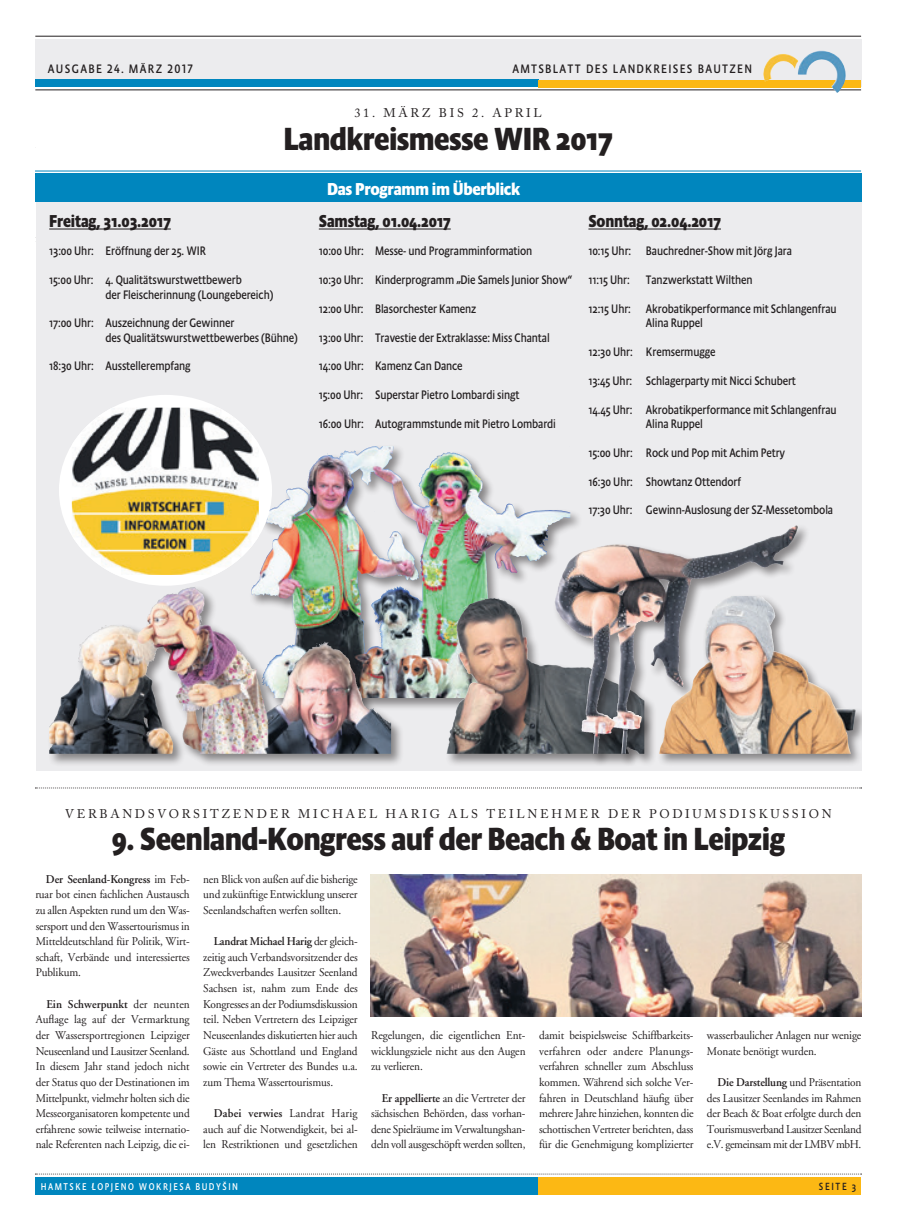
<style>
.page{position:relative;width:897px;height:1230px;background:#fff}
.page>*{position:absolute;margin:0;border:0;box-sizing:border-box;transform-origin:0 0}
.t1{font:700 32.5px "Absara Sans Head OT";letter-spacing:-.02em;color:#231f20}
.t2{font:700 17.5px "Absara Sans Head OT";letter-spacing:-.01em;color:#231f20;scale:.95 1}
.t3{font:700 17.5px "Absara Sans Head OT";letter-spacing:-.02em;color:#fff}
.t4{font:12.5px/14.4px "Absara Sans Head OT";letter-spacing:-.01em;color:#231f20;scale:.95 1}
.t5{font:12.5px "Adobe Caslon Pro";letter-spacing:.215em;color:#231f20}
.t6{font:12.5px "Absara Sans Head OT";letter-spacing:.1em;color:#231f20}
.t7{font:12.5px "Absara Sans Head OT";letter-spacing:.11em;color:#231f20}
.t8{font:11.88px/15.6px "Adobe Garamond";letter-spacing:-.01em;color:#231f20;text-align:justify;scale:.95 1}
.t9{font:10.62px "Absara Sans Head OT";letter-spacing:.16em;color:#231f20;scale:.95 1}
.t10{font:10px "Absara Sans Head OT";letter-spacing:.16em;color:#fff;scale:.95 1}
.s1{font-weight:600}
</style>
<div class="page">
<div style="left:35px;top:1177px;width:504px;height:17px;background:#0086be"></div>
<div style="left:538px;top:1177px;width:323px;height:18px;background:#fcb814"></div>
<svg style="left:35px;top:1173px;width:827px;height:1px"></svg>
<div style="left:35px;top:39px;width:826px;height:48px;background:#ececee"></div>
<div style="left:35px;top:80px;width:504px;height:7px;background:#0086be"></div>
<div style="left:538px;top:80px;width:323px;height:7px;background:#fcb814"></div>
<hr style="left:35px;top:90px;width:826px;height:1px;background:#231f20">
<hr style="left:35px;top:36px;width:826px;height:1px;background:#231f20">
<img style="left:762px;top:51px;width:85px;height:42px">
<div style="left:36px;top:201px;width:825px;height:570px;background:#ececee"></div>
<div style="left:35px;top:174px;width:826px;height:28px;background:#0086be"></div>
<hr style="left:35px;top:171px;width:826px;height:1px;background:#0086be">
<svg style="left:35px;top:787px;width:826px;height:1px"></svg>
<img style="left:371px;top:875px;width:490px;height:141px">
<hr style="left:49px;top:229px;width:122px;height:1px;background:#231f20">
<hr style="left:319px;top:229px;width:132px;height:1px;background:#231f20">
<hr style="left:588px;top:229px;width:133px;height:1px;background:#231f20">
<div style="left:249px;top:444px;width:333px;height:266px;background:#231f20;opacity:.5"></div>
<img style="left:337px;top:446px;width:233px;height:12px">
<div style="left:444px;top:595px;width:213px;height:171px;background:#231f20;opacity:.5"></div>
<img style="left:480px;top:597px;width:14px;height:3px">
<div style="left:47px;top:585px;width:357px;height:181px;background:#231f20;opacity:.5"></div>
<img style="left:79px;top:587px;width:114px;height:69px">
<div style="left:552px;top:523px;width:288px;height:243px;background:#231f20;opacity:.5"></div>
<img style="left:568px;top:525px;width:227px;height:37px">
<div style="left:59px;top:395px;width:213px;height:191px;background:#fff;border-radius:50%"></div>
<img style="left:72px;top:408px;width:187px;height:167px">
<div style="left:657px;top:593px;width:204px;height:173px;background:#231f20;opacity:.5"></div>
<img style="left:704px;top:596px;width:27px;height:48px">
<p class="t7" style="left:48px;top:61px;width:147px">AUSGABE 24. MÄRZ 2017</p>
<p class="t6" style="left:512px;top:61px;width:241px">AMTSBLATT DES LANDKREISES BAUTZEN</p>
<p class="t5" style="left:354px;top:106px;width:189px">31. MÄRZ BIS 2. APRIL</p>
<h1 class="t1" style="left:283px;top:119px;width:331px">Landkreismesse WIR 2017</h1>
<h2 class="t3" style="left:327px;top:178px;width:195px">Das Programm im Überblick</h2>
<h2 class="t2" style="left:49px;top:210px;width:129px">Freitag, 31.03.2017</h2>
<p class="t4" style="left:49px;top:244px;width:166px">13:00 Uhr: Eröffnung der 25. WIR</p>
<p class="t4" style="left:105px;top:273px;width:178px;text-indent:-56px">15:00 Uhr: 4. Qualitätswurstwettbewerb<br>der Fleischerinnung (Loungebereich)</p>
<p class="t4" style="left:105px;top:316px;width:204px;text-indent:-56px">17:00 Uhr: Auszeichnung der Gewinner<br>des Qualitätswurstwettbewerbes (Bühne)</p>
<p class="t4" style="left:49px;top:359px;width:151px">18:30 Uhr: Ausstellerempfang</p>
<h2 class="t2" style="left:319px;top:210px;width:140px">Samstag, 01.04.2017</h2>
<p class="t4" style="left:319px;top:244px;width:226px">10:00 Uhr: Messe- und Programminformation</p>
<p class="t4" style="left:319px;top:273px;width:268px">10:30 Uhr: Kinderprogramm „Die Samels Junior Show“</p>
<p class="t4" style="left:319px;top:301px;width:167px">12:00 Uhr: Blasorchester Kamenz</p>
<p class="t4" style="left:319px;top:330px;width:244px">13:00 Uhr: Travestie der Extraklasse: Miss Chantal</p>
<p class="t4" style="left:319px;top:359px;width:153px">14:00 Uhr: Kamenz Can Dance</p>
<p class="t4" style="left:319px;top:388px;width:213px">15:00 Uhr: Superstar Pietro Lombardi singt</p>
<p class="t4" style="left:319px;top:416px;width:251px">16:00 Uhr: Autogrammstunde mit Pietro Lombardi</p>
<h2 class="t2" style="left:588px;top:210px;width:141px">Sonntag, 02.04.2017</h2>
<p class="t4" style="left:588px;top:244px;width:216px">10:15 Uhr: Bauchredner-Show mit Jörg Jara</p>
<p class="t4" style="left:588px;top:273px;width:45px">11:15 Uhr:</p>
<p class="t4" style="left:646px;top:273px;width:114px">Tanzwerkstatt Wilthen</p>
<p class="t4" style="left:646px;top:301px;width:202px;text-indent:-57px">12:15 Uhr: Akrobatikperformance mit Schlangenfrau<br>Alina Ruppel</p>
<p class="t4" style="left:588px;top:345px;width:135px">12:30 Uhr: Kremsermugge</p>
<p class="t4" style="left:588px;top:373px;width:220px">13:45 Uhr: Schlagerparty mit Nicci Schubert</p>
<p class="t4" style="left:646px;top:402px;width:202px;text-indent:-57px">14.45 Uhr: Akrobatikperformance mit Schlangenfrau<br>Alina Ruppel</p>
<p class="t4" style="left:588px;top:445px;width:209px">15:00 Uhr: Rock und Pop mit Achim Petry</p>
<p class="t4" style="left:588px;top:474px;width:162px">16:30 Uhr: Showtanz Ottendorf</p>
<p class="t4" style="left:588px;top:503px;width:259px">17:30 Uhr: Gewinn-Auslosung der SZ-Messetombola</p>
<p class="t5" style="left:65px;top:806px;width:767px">VERBANDSVORSITZENDER MICHAEL HARIG ALS TEILNEHMER DER PODIUMSDISKUSSION</p>
<h1 class="t1" style="left:111px;top:819px;width:675px">9. Seenland-Kongress auf der Beach &amp; Boat in Leipzig</h1>
<p class="t8" style="left:35px;top:871px;width:164px;text-indent:11px"><span class="s1">Der Seenland-Kongress</span> im Feb&shy;ruar bot einen fachlichen Austausch zu allen Aspekten rund um den Was&shy;sersport und den Wassertourismus in Mitteldeutschland für Politik, Wirt&shy;schaft, Verbände und interessiertes Publikum.</p>
<p class="t8" style="left:36px;top:996px;width:164px;text-indent:11px"><span class="s1">Ein Schwerpunkt</span> der neunten Auflage lag auf der Vermarktung der Wassersportregionen Leipziger Neuseenland und Lausitzer Seenland.<br>In diesem Jahr stand jedoch nicht der Status quo der Destinationen im Mittelpunkt, vielmehr holten sich die Messeorganisatoren kompetente und erfahrene sowie teilweise internatio&shy;nale Referenten nach Leipzig, die ei-</p>
<p class="t8" style="left:203px;top:871px;width:164px">nen Blick von außen auf die bisherige und zukünftige Entwicklung unserer Seenlandschaften werfen sollten.</p>
<p class="t8" style="left:203px;top:934px;width:164px;text-indent:11px"><span class="s1">Landrat Michael Harig</span> der gleich&shy;zeitig auch Verbandsvorsitzender des Zweckverbandes Lausitzer Seenland Sachsen ist, nahm zum Ende des Kongresses an der Podiumsdiskussion teil. Neben Vertretern des Leipziger Neuseenlandes diskutierten hier auch Gäste aus Schottland und England sowie ein Vertreter des Bundes u.a. zum Thema Wassertourismus.</p>
<p class="t8" style="left:203px;top:1105px;width:164px;text-indent:11px"><span class="s1">Dabei verwies</span> Landrat Harig auch auf die Notwendigkeit, bei al&shy;len Restriktionen und gesetzlichen</p>
<p class="t8" style="left:371px;top:1027px;width:164px">Regelungen, die eigentlichen Ent&shy;wicklungsziele nicht aus den Augen zu verlieren.</p>
<p class="t8" style="left:371px;top:1090px;width:164px;text-indent:11px"><span class="s1">Er appellierte</span> an die Vertreter der sächsischen Behörden, dass vorhan&shy;dene Spielräume im Verwaltungshan&shy;deln voll ausgeschöpft werden sollten,</p>
<p class="t8" style="left:539px;top:1027px;width:164px">damit beispielsweise Schiffbarkeits&shy;verfahren oder andere Planungs&shy;verfahren schneller zum Abschluss kommen. Während sich solche Ver&shy;fahren in Deutschland häufig über mehrere Jahre hinziehen, konnten die schottischen Vertreter berichten, dass für die Genehmigung komplizierter</p>
<p class="t8" style="left:707px;top:1027px;width:164px">wasserbaulicher Anlagen nur wenige<br>Monate benötigt wurden.</p>
<p class="t8" style="left:707px;top:1074px;width:164px;text-indent:11px"><span class="s1">Die Darstellung</span> und Präsentation des Lausitzer Seenlandes im Rahmen der Beach &amp; Boat erfolgte durch den Tourismusverband Lausitzer Seenland e.V. gemeinsam mit der LMBV mbH.</p>
<p class="t10" style="left:41px;top:1180px;width:209px">HAMTSKE <sup>/</sup>LOPJENO WOKRJESA BUDYŠIN</p>
<p class="t9" style="left:818px;top:1179px;width:41px">SEITE 3</p>
</div>
